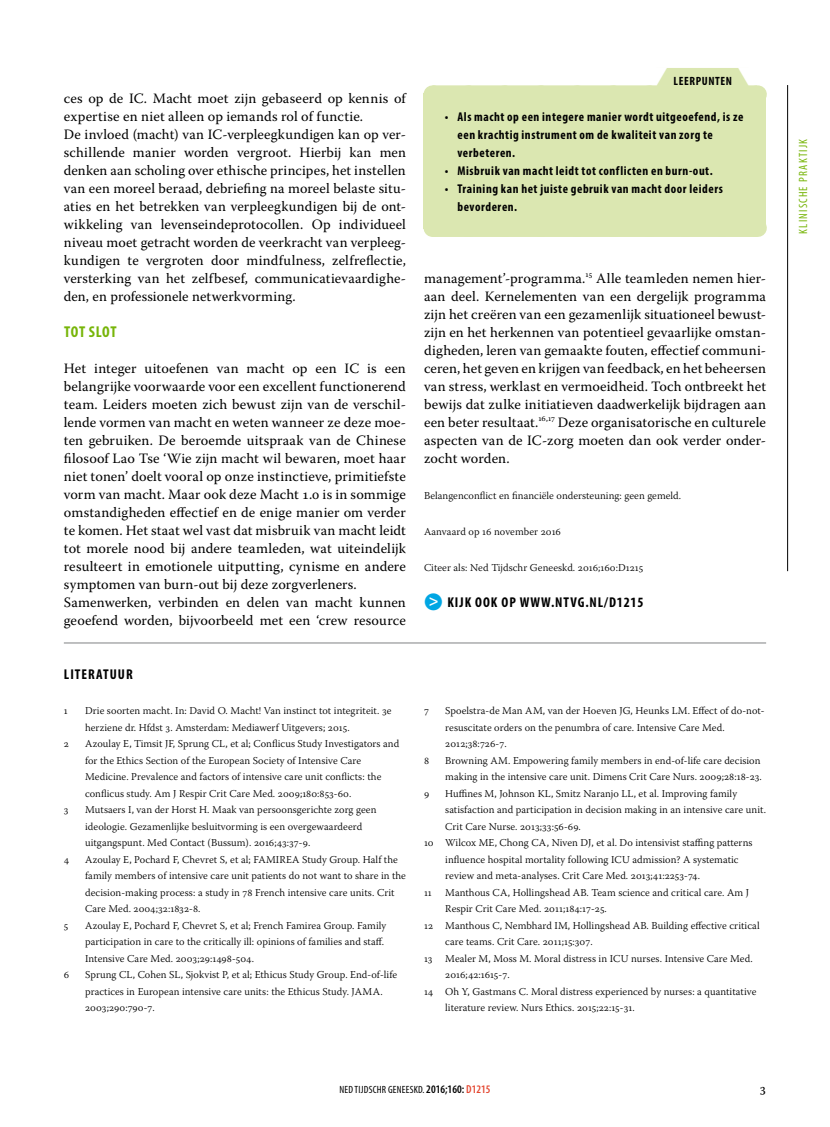
<style>
.page{position:relative;width:830px;height:1127px;background:#fff}
.page>*{position:absolute;margin:0;border:0;box-sizing:border-box;transform-origin:0 0}
.t1{font:700 condensed 15.75px "Myriad Pro";letter-spacing:.04em;color:#77b509}
.t2{font:14.25px/18px "Warnock Pro";letter-spacing:.005em;color:#000}
.t3{font:700 condensed 14.25px "Myriad Pro";letter-spacing:.07em;color:#000}
.t4{font:13.5px "Warnock Pro";color:#000}
.t5{font:700 condensed 12.75px/18px "Myriad Pro";letter-spacing:.045em;color:#000}
.t6{font:condensed 12px "Myriad Pro";letter-spacing:.1em;color:#77b509}
.t7{font:700 condensed 12px "Myriad Pro";letter-spacing:.05em;color:#000}
.t8{font:300 10.5px/16.5px "Warnock Pro";letter-spacing:.005em;color:#000}
.t9{font:condensed 10.5px "Myriad Pro";letter-spacing:.02em;color:#000}
.t10{font:300 10.5px "Warnock Pro";letter-spacing:-.015em;color:#000}
.s1{color:#fff}
.s2{color:#00a6e3}
.s3{font-size:16.5px;color:#fff}
.s4{font-weight:600;font-size:11.55px}
.s5{font-weight:600;font-size:11.55px;color:#e44731}
</style>
<div class="page">
<hr style="left:787px;top:85px;width:1px;height:486px;background:#000">
<div style="left:423px;top:94px;width:342px;height:135px;background:#dbe7b1"></div>
<div style="left:656px;top:68px;width:92px;height:18px;background:#dbe7b1"></div>
<div style="left:432px;top:85px;width:324px;height:18px;background:#dbe7b1"></div>
<svg style="left:468px;top:85px;width:189px;height:1px"></svg>
<div style="left:432px;top:219px;width:324px;height:18px;background:#dbe7b1"></div>
<hr style="left:64px;top:643px;width:701px;height:1px;background:#808184">
<p class="t2" style="left:64px;top:89px;width:343px">ces op de IC. Macht moet zijn gebaseerd op kennis of expertise en niet alleen op iemands rol of functie.<br>De invloed (macht) van IC-verpleegkundigen kan op ver&shy;schillende manier worden vergroot. Hierbij kan men denken aan scholing over ethische principes, het instellen van een moreel beraad, debriefing na moreel belaste situ&shy;aties en het betrekken van verpleegkundigen bij de ont&shy;wikkeling van levenseindeprotocollen. Op individueel niveau moet getracht worden de veerkracht van verpleeg&shy;kundigen te vergroten door mindfulness, zelfreflectie, versterking van het zelfbesef, communicatievaardighe&shy;den, en professionele netwerkvorming.</p>
<h1 class="t1" style="left:64px;top:322px;width:54px">Tot slot</h1>
<p class="t2" style="left:64px;top:359px;width:343px">Het integer uitoefenen van macht op een IC is een belangrijke voorwaarde voor een excellent functionerend team. Leiders moeten zich bewust zijn van de verschil&shy;lende vormen van macht en weten wanneer ze deze moe&shy;ten gebruiken. De beroemde uitspraak van de Chinese filosoof Lao Tse ‘Wie zijn macht wil bewaren, moet haar niet tonen’ doelt vooral op onze instinctieve, primitiefste vorm van macht. Maar ook deze Macht 1.0 is in sommige omstandigheden effectief en de enige manier om verder te komen. Het staat wel vast dat misbruik van macht leidt tot morele nood bij andere teamleden, wat uiteindelijk resulteert in emotionele uitputting, cynisme en andere symptomen van burn-out bij deze zorgverleners.<br>Samenwerken, verbinden en delen van macht kunnen geoefend worden, bijvoorbeeld met een ‘crew resource</p>
<h2 class="t3" style="left:64px;top:665px;width:70px">Literatuur</h2>
<p class="t8" style="left:64px;top:702px;width:5px">1</p>
<p class="t8" style="left:85px;top:702px;width:308px">Drie soorten macht. In: David O. Macht! Van instinct tot integriteit. 3e herziene dr. Hfdst 3. Amsterdam: Mediawerf Uitgevers; 2015.</p>
<p class="t8" style="left:64px;top:735px;width:7px">2</p>
<p class="t8" style="left:85px;top:735px;width:315px">Azoulay E, Timsit JF, Sprung CL, et al; Conflicus Study Investigators and for the Ethics Section of the European Society of Intensive Care Medicine. Prevalence and factors of intensive care unit conflicts: the conflicus study. Am J Respir Crit Care Med. 2009;180:853-60.</p>
<p class="t8" style="left:64px;top:801px;width:6px">3</p>
<p class="t8" style="left:85px;top:801px;width:293px">Mutsaers I, van der Horst H. Maak van persoonsgerichte zorg geen ideologie. Gezamenlijke besluitvorming is een overgewaardeerd uitgangspunt. Med Contact (Bussum). 2016;43:37-9.</p>
<p class="t8" style="left:64px;top:851px;width:7px">4</p>
<p class="t8" style="left:85px;top:851px;width:322px">Azoulay E, Pochard F, Chevret S, et al; FAMIREA Study Group. Half the family members of intensive care unit patients do not want to share in the decision-making process: a study in 78 French intensive care units. Crit Care Med. 2004;32:1832-8.</p>
<p class="t8" style="left:64px;top:917px;width:6px">5</p>
<p class="t8" style="left:85px;top:917px;width:302px">Azoulay E, Pochard F, Chevret S, et al; French Famirea Group. Family participation in care to the critically ill: opinions of families and staff.<br>Intensive Care Med. 2003;29:1498-504.</p>
<p class="t8" style="left:64px;top:966px;width:7px">6</p>
<p class="t8" style="left:85px;top:966px;width:313px">Sprung CL, Cohen SL, Sjokvist P, et al; Ethicus Study Group. End-of-life practices in European intensive care units: the Ethicus Study. JAMA.<br>2003;290:790-7.</p>
<p class="t7" style="left:645px;top:74px;width:116px"><span class="s1">▼</span> Leerpunten <span class="s1">▼</span></p>
<p class="t5" style="left:457px;top:108px;width:287px;text-indent:-13px">• Als macht op een integere manier wordt uitgeoefend, is ze een krachtig instrument om de kwaliteit van zorg te verbeteren.</p>
<p class="t5" style="left:444px;top:162px;width:269px">• Misbruik van macht leidt tot conflicten en burn-out.</p>
<p class="t5" style="left:457px;top:180px;width:267px;text-indent:-13px">• Training kan het juiste gebruik van macht door leiders bevorderen.</p>
<p class="t2" style="left:424px;top:269px;width:343px;text-align:justify">management’-programma.<sup>15</sup> Alle teamleden nemen hier&shy;aan deel. Kernelementen van een dergelijk programma zijn het creëren van een gezamenlijk situationeel bewust&shy;zijn en het herkennen van potentieel gevaarlijke omstan&shy;digheden, leren van gemaakte fouten, effectief communi&shy;ceren, het geven en krijgen van feedback, en het beheersen van stress, werklast en vermoeidheid. Toch ontbreekt het bewijs dat zulke initiatieven daadwerkelijk bijdragen aan een beter resultaat.<sup>16,17</sup> Deze organisatorische en culturele aspecten van de IC-zorg moeten dan ook verder onder&shy;zocht worden.</p>
<p class="t8" style="left:424px;top:487px;width:258px">Belangenconflict en financiële ondersteuning: geen gemeld.</p>
<p class="t8" style="left:424px;top:523px;width:138px">Aanvaard op 16 november 2016</p>
<p class="t8" style="left:424px;top:559px;width:221px">Citeer als: Ned Tijdschr Geneeskd. 2016;160:D1215</p>
<h2 class="t3" style="left:424px;top:593px;width:221px"><span class="s2">●</span><span class="s3">&gt;</span> Kijk ook op www.ntvg.nl/D1215</h2>
<p class="t8" style="left:424px;top:702px;width:6px">7</p>
<p class="t8" style="left:445px;top:702px;width:320px">Spoelstra-de Man AM, van der Hoeven JG, Heunks LM. Effect of do-not&shy;resuscitate orders on the penumbra of care. Intensive Care Med.<br>2012;38:726-7.</p>
<p class="t8" style="left:424px;top:752px;width:7px">8</p>
<p class="t8" style="left:445px;top:752px;width:318px">Browning AM. Empowering family members in end-of-life care decision making in the intensive care unit. Dimens Crit Care Nurs. 2009;28:18-23.</p>
<p class="t8" style="left:424px;top:785px;width:7px">9</p>
<p class="t8" style="left:445px;top:785px;width:293px">Huffines M, Johnson KL, Smitz Naranjo LL, et al. Improving family</p>
<p class="t8" style="left:445px;top:801px;width:322px">satisfaction and participation in decision making in an intensive care unit.</p>
<p class="t8" style="left:445px;top:818px;width:137px">Crit Care Nurse. 2013;33:56-69.</p>
<p class="t8" style="left:424px;top:834px;width:330px">10 Wilcox ME, Chong CA, Niven DJ, et al. Do intensivist staffing patterns</p>
<p class="t8" style="left:445px;top:851px;width:295px">influence hospital mortality following ICU admission? A systematic</p>
<p class="t8" style="left:445px;top:867px;width:256px">review and meta-analyses. Crit Care Med. 2013;41:2253-74.</p>
<p class="t8" style="left:424px;top:884px;width:9px">11</p>
<p class="t8" style="left:445px;top:884px;width:305px">Manthous CA, Hollingshead AB. Team science and critical care. Am J</p>
<p class="t8" style="left:445px;top:900px;width:163px">Respir Crit Care Med. 2011;184:17-25.</p>
<p class="t8" style="left:424px;top:917px;width:337px">12 Manthous C, Nembhard IM, Hollingshead AB. Building effective critical</p>
<p class="t8" style="left:445px;top:933px;width:149px">care teams. Crit Care. 2011;15:307.</p>
<p class="t8" style="left:424px;top:950px;width:330px">13 Mealer M, Moss M. Moral distress in ICU nurses. Intensive Care Med.</p>
<p class="t10" style="left:445px;top:968px;width:66px">2016;42:1615-7.</p>
<p class="t8" style="left:424px;top:983px;width:334px">14 Oh Y, Gastmans C. Moral distress experienced by nurses: a quantitative</p>
<p class="t8" style="left:445px;top:999px;width:191px">literature review. Nurs Ethics. 2015;22:15-31.</p>
<p class="t9" style="left:339px;top:1083px;width:153px">NED TIJDSCHR GENEESKD. <span class="s4">2016;160:</span> <span class="s5">D1215</span></p>
<p class="t4" style="left:759px;top:1080px;width:8px">3</p>
<p class="t6" style="left:795px;top:234px;width:96px;rotate:-90deg">KLINISCHE PRAKTIJK</p>
</div>
